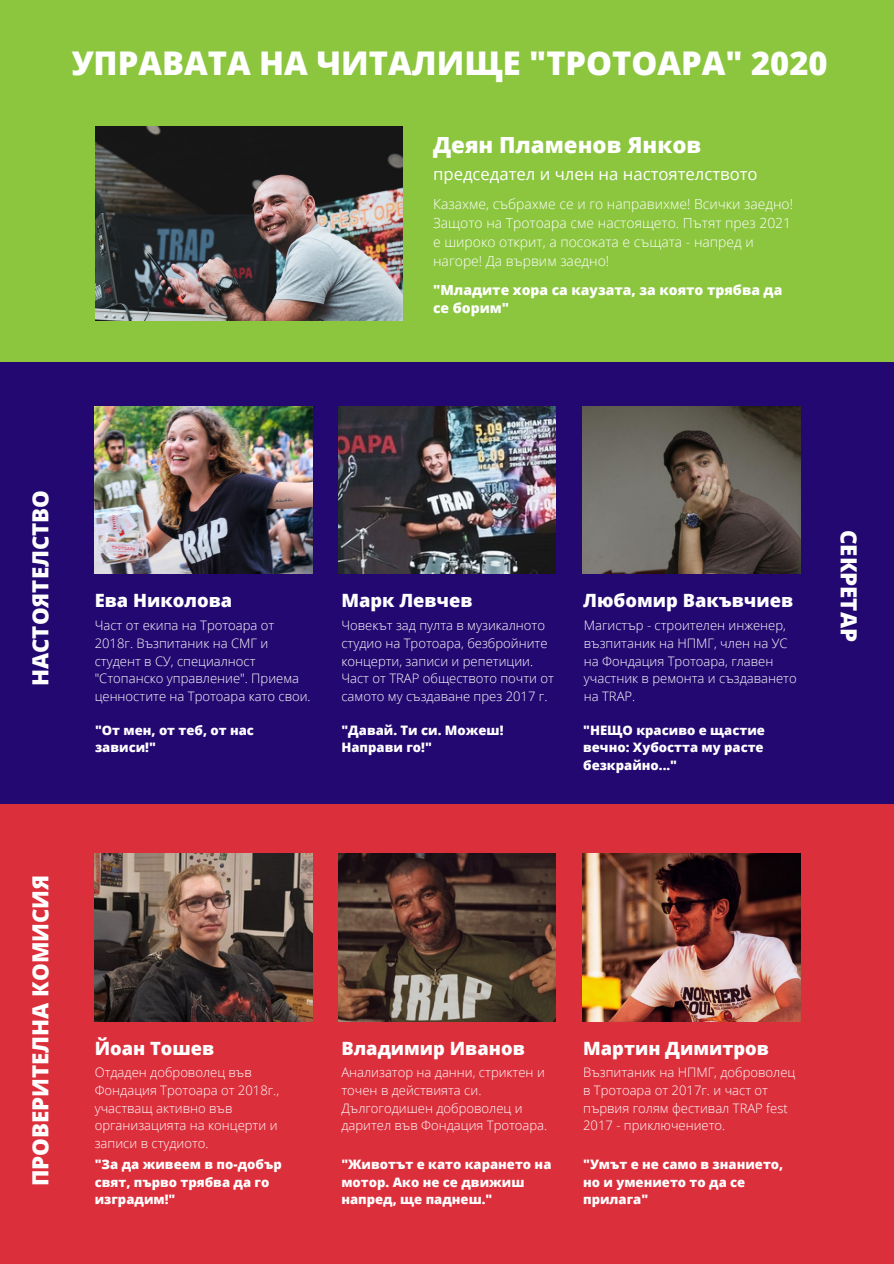
<style>
.page{position:relative;width:894px;height:1264px;background:#fff}
.page>*{position:absolute;margin:0;border:0;box-sizing:border-box;transform-origin:0 0}
.t1{font:800 32.7px "Open Sans";color:#fff}
.t2{font:800 22.2px "Open Sans";color:#fff}
.t3{font:800 18.3px "Open Sans";color:#fff}
.t4{font:16.65px "Open Sans";color:#fff}
.t5{font:300 13.95px/18.8px "Open Sans";color:#fff}
.t6{font:800 13.95px/18.8px "Open Sans";color:#fff}
.t7{font:300 13.05px/17.7px "Open Sans";color:#fff}
.t8{font:800 13.05px/17.7px "Open Sans";color:#fff}
</style>
<div class="page">
<div style="left:0;top:0;width:893px;height:363px;background:#8cc63f"></div>
<img style="left:95px;top:127px;width:307px;height:194px">
<div style="left:0;top:362px;width:893px;height:443px;background:#230871"></div>
<div style="left:0;top:804px;width:893px;height:459px;background:#dc2f3c"></div>
<img style="left:95px;top:406px;width:217px;height:168px">
<img style="left:582px;top:406px;width:217px;height:168px">
<img style="left:338px;top:406px;width:217px;height:168px">
<img style="left:338px;top:853px;width:217px;height:168px">
<img style="left:582px;top:853px;width:217px;height:168px">
<img style="left:95px;top:853px;width:217px;height:168px">
<p class="t1" style="left:71px;top:40px;width:757px">УПРАВАТА НА ЧИТАЛИЩЕ "ТРОТОАРА" 2020</p>
<p class="t2" style="left:433px;top:129px;width:270px">Деян Пламенов Янков</p>
<p class="t4" style="left:433px;top:162px;width:326px">председател и член на настоятелството</p>
<p class="t5" style="left:433px;top:194px;width:361px">Казахме, събрахме се и го направихме! Всички заедно!<br>Защото на Тротоара сме настоящето. Пътят през 2021 е широко открит, a посоката е същата - напред и нагоре! Да вървим заедно!</p>
<p class="t6" style="left:433px;top:280px;width:350px">"Младите хора са каузата, за която трябва да се борим"</p>
<p class="t2" style="left:25px;top:686px;width:198px;rotate:-90deg">НАСТОЯТЕЛСТВО</p>
<p class="t2" style="left:25px;top:1186px;width:313px;rotate:-90deg">ПРОВЕРИТЕЛНА КОМИСИЯ</p>
<p class="t3" style="left:95px;top:588px;width:139px">Ева Николова</p>
<p class="t7" style="left:95px;top:616px;width:217px">Част от екипа на Тротоара от<br>2018г. Възпитаник на СМГ и студент в СУ, специалност "Стопанско управление". Приема ценностите на Тротоара като свои.</p>
<p class="t3" style="left:341px;top:588px;width:133px">Марк Левчев</p>
<p class="t7" style="left:341px;top:616px;width:214px">Човекът зад пулта в музикалното студио на Тротоара, безбройните концерти, записи и репетиции.<br>Част от TRAP обществото почти от самото му създаване през 2017 г.</p>
<p class="t3" style="left:583px;top:588px;width:211px">Любомир Вакъвчиев</p>
<p class="t7" style="left:583px;top:616px;width:214px">Магистър - строителен инженер, възпитаник на НПМГ, член на УС на Фондация Тротоара, главен участник в ремонта и създаването на TRAP.</p>
<p class="t2" style="left:864px;top:530px;width:113px;rotate:90deg">СЕКРЕТАР</p>
<p class="t8" style="left:95px;top:720px;width:160px">"От мен, от теб, от нас зависи!"</p>
<p class="t8" style="left:341px;top:720px;width:164px">"Давай. Ти си. Можеш!<br>Направи го!"</p>
<p class="t8" style="left:583px;top:720px;width:183px;text-align:justify">"НЕЩО красиво е щастие вечно: Хубостта му расте безкрайно..."</p>
<p class="t3" style="left:95px;top:1035px;width:121px">Йоан Тошев</p>
<p class="t7" style="left:95px;top:1063px;width:186px">Отдаден доброволец във<br>Фондация Тротоара от 2018г., участващ активно във организацията на концерти и записи в студиото.</p>
<p class="t8" style="left:95px;top:1154px;width:188px">"За да живеем в по-добър свят, първо трябва да го изградим!"</p>
<p class="t3" style="left:341px;top:1035px;width:185px">Владимир Иванов</p>
<p class="t7" style="left:341px;top:1063px;width:207px">Анализатор на данни, стриктен и точен в действията си.<br>Дългогодишен доброволец и дарител във Фондация Тротоара.</p>
<p class="t8" style="left:341px;top:1154px;width:211px">"Животът е като карането на мотор. Ако не се движиш напред, ще паднеш."</p>
<p class="t3" style="left:583px;top:1035px;width:187px">Мартин Димитров</p>
<p class="t7" style="left:583px;top:1063px;width:214px">Възпитаник на НПМГ, доброволец в Тротоара от 2017г. и част от първия голям фестивал TRAP fest<br>2017 - приключението.</p>
<p class="t8" style="left:583px;top:1154px;width:201px">"Умът е не само в знанието, но и умението то да се прилага"</p>
</div>
